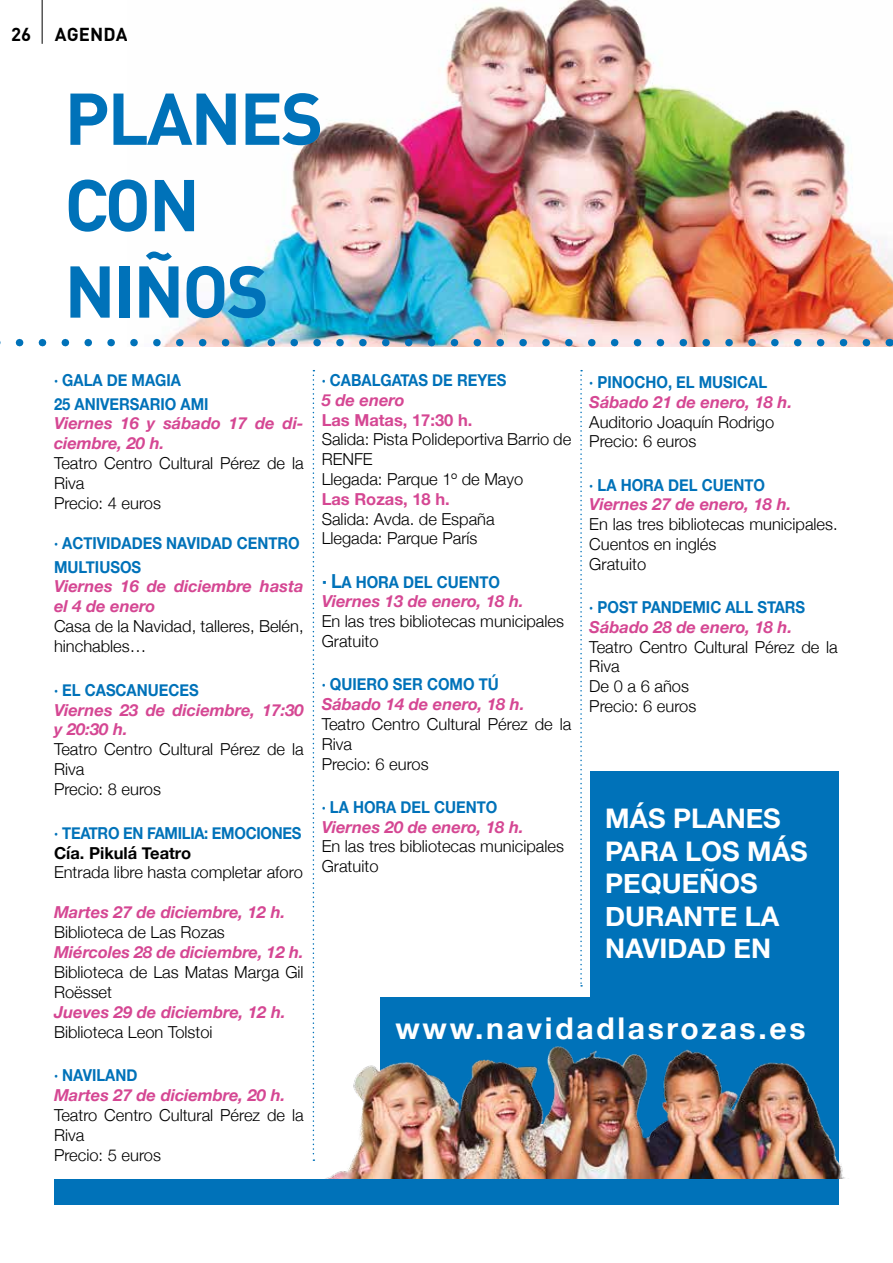
<style>
.page{position:relative;width:893px;height:1263px;background:#fff}
.page>*{position:absolute;margin:0;border:0;box-sizing:border-box;transform-origin:0 0}
.t1{font:700 72px/86.4px "DINOT";letter-spacing:-.03em;color:#0072b9}
.t2{font:700 30px "Helvetica Neue";letter-spacing:.09em;color:#fff}
.t3{font:700 27px/32.4px "Helvetica Neue";color:#fff}
.t4{font:700 18.6px "DINOT";letter-spacing:.005em;color:#000}
.t5{font:300 16.5px/19.8px "Helvetica Neue";color:#000}
.t6{font:italic 700 16.5px/20px "Helvetica Neue";color:#d54793}
.t7{font:700 16.5px/23.5px "Helvetica Neue";color:#0072b9;scale:.9 1}
.t8{font:700 16.5px "Helvetica Neue";color:#d54793}
.t9{font:700 16.5px "Helvetica Neue";letter-spacing:-.02em;color:#0072b9;scale:.9 1}
.t10{font:700 16.5px "Helvetica Neue";color:#000}
.s1{font-family:"DINOT";font-style:normal;font-size:19.5px;color:#0072b9}
.s2{font-style:normal;color:#0072b9}
</style>
<div class="page">
<hr style="left:42px;top:0;width:1px;height:44px;background:#000">
<div style="left:590px;top:771px;width:249px;height:421px;background:#0072b9"></div>
<img style="left:325px;top:997px;width:520px;height:182px">
<img style="left:156px;top:0;width:737px;height:346px">
<svg style="left:580px;top:370px;width:2px;height:616px"></svg>
<img style="left:0;top:339px;width:866px;height:7px">
<svg style="left:313px;top:370px;width:1px;height:791px"></svg>
<div style="left:55px;top:1180px;width:784px;height:25px;background:#0072b9"></div>
<p class="t4" style="left:11px;top:22px;width:22px">26</p>
<p class="t4" style="left:55px;top:22px;width:74px">AGENDA</p>
<h1 class="t1" style="left:64px;top:73px;width:261px">PLANES<br>CON<br>NIÑOS</h1>
<p class="t7" style="left:54px;top:369px;width:173px">· GALA DE MAGIA<br>25 ANIVERSARIO AMI</p>
<p class="t6" style="left:54px;top:414px;width:251px">Viernes 16 y sábado 17 de di&shy;ciembre, 20 h.</p>
<p class="t5" style="left:54px;top:452px;width:251px">Teatro Centro Cultural Pérez de la<br>Riva<br>Precio: 4 euros</p>
<p class="t7" style="left:54px;top:532px;width:275px">· ACTIVIDADES NAVIDAD CENTRO<br>MULTIUSOS</p>
<p class="t6" style="left:54px;top:577px;width:251px">Viernes 16 de diciembre hasta el 4 de enero</p>
<p class="t5" style="left:54px;top:615px;width:251px">Casa de la Navidad, talleres, Belén, hinchables…</p>
<p class="t7" style="left:54px;top:678px;width:162px">· EL CASCANUECES</p>
<p class="t6" style="left:54px;top:700px;width:251px">Viernes 23 de diciembre, 17:30 y 20:30 h.</p>
<p class="t5" style="left:54px;top:738px;width:251px">Teatro Centro Cultural Pérez de la<br>Riva<br>Precio: 8 euros</p>
<p class="t9" style="left:54px;top:820px;width:276px">· TEATRO EN FAMILIA: EMOCIONES</p>
<p class="t10" style="left:54px;top:840px;width:139px">Cía. Pikulá Teatro</p>
<p class="t5" style="left:54px;top:861px;width:250px">Entrada libre hasta completar aforo</p>
<p class="t6" style="left:54px;top:903px;width:233px">Martes 27 de diciembre, 12 h.</p>
<p class="t5" style="left:54px;top:921px;width:172px">Biblioteca de Las Rozas</p>
<p class="t6" style="left:54px;top:943px;width:251px">Miércoles 28 de diciembre, 12 h.</p>
<p class="t5" style="left:54px;top:961px;width:251px">Biblioteca de Las Matas Marga Gil<br>Roësset</p>
<p class="t6" style="left:54px;top:1002px;width:233px">Jueves 29 de diciembre, 12 h.</p>
<p class="t5" style="left:54px;top:1021px;width:160px">Biblioteca Leon Tolstoi</p>
<p class="t7" style="left:54px;top:1064px;width:94px">· NAVILAND</p>
<p class="t6" style="left:54px;top:1086px;width:233px">Martes 27 de diciembre, 20 h.</p>
<p class="t5" style="left:54px;top:1104px;width:251px">Teatro Centro Cultural Pérez de la<br>Riva<br>Precio: 5 euros</p>
<p class="t7" style="left:322px;top:369px;width:207px">· CABALGATAS DE REYES</p>
<p class="t6" style="left:322px;top:390px;width:84px">5 de enero</p>
<p class="t8" style="left:322px;top:407px;width:152px">Las Matas, 17:30 h.</p>
<p class="t5" style="left:322px;top:428px;width:251px">Salida: Pista Polideportiva Barrio de<br>RENFE<br>Llegada: Parque 1º de Mayo</p>
<p class="t8" style="left:322px;top:486px;width:130px">Las Rozas, 18 h.</p>
<p class="t5" style="left:322px;top:508px;width:175px">Salida: Avda. de España<br>Llegada: Parque París</p>
<p class="t6" style="left:322px;top:572px;width:204px"><span class="s1">· L</span><span class="s2">A HORA DEL CUENTO<br></span>Viernes 13 de enero, 18 h.</p>
<p class="t5" style="left:322px;top:610px;width:244px">En las tres bibliotecas municipales<br>Gratuito</p>
<p class="t7" style="left:322px;top:673px;width:198px">· QUIERO SER COMO TÚ</p>
<p class="t6" style="left:322px;top:695px;width:204px">Sábado 14 de enero, 18 h.</p>
<p class="t5" style="left:322px;top:713px;width:251px">Teatro Centro Cultural Pérez de la<br>Riva<br>Precio: 6 euros</p>
<p class="t7" style="left:322px;top:795px;width:197px">· LA HORA DEL CUENTO</p>
<p class="t6" style="left:322px;top:817px;width:204px">Viernes 20 de enero, 18 h.</p>
<p class="t5" style="left:322px;top:835px;width:244px">En las tres bibliotecas municipales<br>Gratuito</p>
<p class="t7" style="left:589px;top:371px;width:199px">· PINOCHO, EL MUSICAL</p>
<p class="t6" style="left:589px;top:392px;width:204px">Sábado 21 de enero, 18 h.</p>
<p class="t5" style="left:589px;top:411px;width:186px">Auditorio Joaquín Rodrigo<br>Precio: 6 euros</p>
<p class="t7" style="left:589px;top:473px;width:197px">· LA HORA DEL CUENTO</p>
<p class="t6" style="left:589px;top:495px;width:204px">Viernes 27 de enero, 18 h.</p>
<p class="t5" style="left:589px;top:513px;width:250px">En las tres bibliotecas municipales.<br>Cuentos en inglés<br>Gratuito</p>
<p class="t7" style="left:589px;top:596px;width:241px">· POST PANDEMIC ALL STARS</p>
<p class="t6" style="left:589px;top:617px;width:204px">Sábado 28 de enero, 18 h.</p>
<p class="t5" style="left:589px;top:636px;width:250px">Teatro Centro Cultural Pérez de la<br>Riva<br>De 0 a 6 años<br>Precio: 6 euros</p>
<h3 class="t3" style="left:605px;top:803px;width:204px">MÁS PLANES<br>PARA LOS MÁS<br>PEQUEÑOS<br>DURANTE LA<br>NAVIDAD EN</h3>
<h2 class="t2" style="left:395px;top:1005px;width:411px">www.navidadlasrozas.es</h2>
</div>
